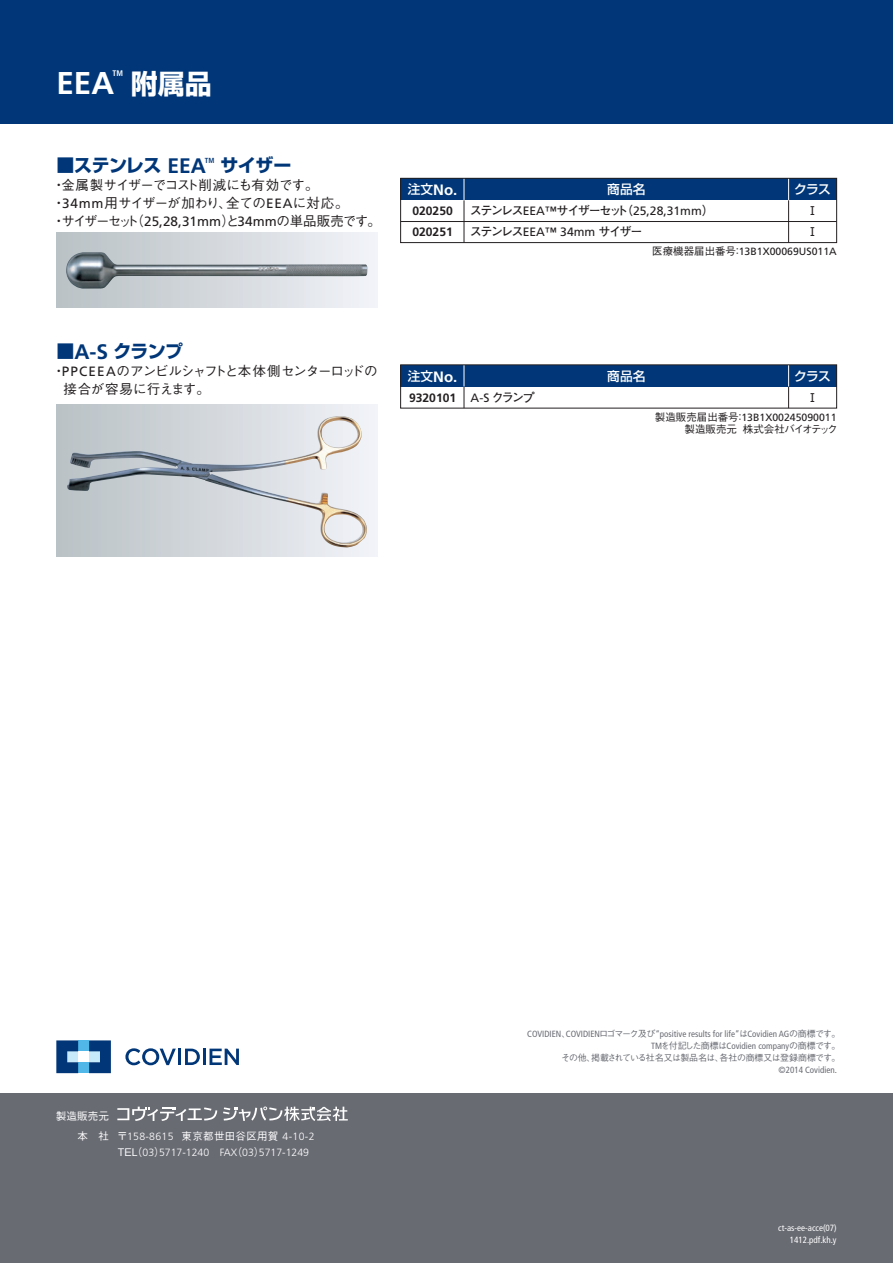
<style>
.page{position:relative;width:893px;height:1263px;background:#fff}
.page>*{position:absolute;margin:0;border:0;box-sizing:border-box;transform-origin:0 0}
.t1{font:700 31.5px "Frutiger LT Std";color:#fff}
.t2{font:700 27px "Shin Go Pr 5";color:#fff}
.t3{font:700 18px "Shin Go Pr 5";letter-spacing:-.035em;color:#013778}
.t4{font:700 15px "Frutiger LT Std";color:#fff}
.t5{font:500 13.5px/18px "Gothic BBB Pr 5";letter-spacing:-.06em;color:#231f20}
.t6{font:500 12.75px "Shin Go Pr 5";letter-spacing:-.03em;color:#fff}
.t7{font:700 12.15px "Futo Go B101 Pr 5";letter-spacing:-.12em;color:#231f20}
.t8{font:700 12.15px "Frutiger LT Std";color:#231f20}
.t9{font:500 10.65px "Gothic BBB Pr 5";color:#fff}
.t10{font:300 10.5px/15.8px "Frutiger LT Std";color:#fff}
.t11{font:10.5px "Frutiger LT Std";color:#231f20}
.t12{font:500 10.5px "Gothic BBB Pr 5";color:#231f20}
.t13{font:condensed 9px/12px "Frutiger LT Std";color:#696b73;text-align:right}
.t14{font:500 9px "Gothic BBB Pr 5";letter-spacing:-.045em;color:#696b73}
.t15{font:condensed 9px/12px "Frutiger LT Std";color:#fff;text-align:right}
.t16{font:700 condensed 8.1px "Frutiger LT Std";color:#fff}
.t17{font:700 condensed 7.35px "Frutiger LT Std";color:#013778}
.s1{font-family:"Frutiger LT Std";font-size:21px}
.s2{font-family:"Frutiger LT Std";font-weight:400}
.s3{font-family:"Shin Go Pr 5";font-weight:500;font-size:12.75px}
.s4{font-family:"Gothic BBB Pr 5";font-weight:500}
.s5{font-weight:400}
.s6{font-family:"Futo Go B101 Pr 5"}
.s7{font-family:"Gothic BBB Pr 5";font-weight:500;font-stretch:normal}
</style>
<div class="page">
<div style="left:401px;top:178px;width:436px;height:22px;background:#013778"></div>
<hr style="left:401px;top:221px;width:436px;height:1px;background:#231f20">
<hr style="left:464px;top:200px;width:1px;height:43px;background:#231f20">
<svg style="left:464px;top:180px;width:1px;height:20px"></svg>
<hr style="left:788px;top:200px;width:1px;height:43px;background:#231f20">
<svg style="left:788px;top:180px;width:1px;height:20px"></svg>
<div style="left:400px;top:178px;width:437px;height:65px;border:1px solid #231f20"></div>
<div style="left:401px;top:365px;width:436px;height:22px;background:#013778"></div>
<svg style="left:464px;top:367px;width:1px;height:39px"></svg>
<svg style="left:788px;top:367px;width:1px;height:39px"></svg>
<div style="left:400px;top:365px;width:437px;height:43px;border:1px solid #231f20"></div>
<div style="left:56px;top:233px;width:321px;height:74px;background:linear-gradient(to right,#b9c1c5,#f1f3f8)"></div>
<img style="left:66px;top:252px;width:301px;height:37px">
<div style="left:56px;top:404px;width:321px;height:153px;background:linear-gradient(to right,#b9c1c5,#f1f3f8)"></div>
<img style="left:67px;top:416px;width:300px;height:131px">
<div style="left:0;top:1094px;width:893px;height:169px;background:#696b73"></div>
<div style="left:0;top:0;width:893px;height:123px;background:#013778"></div>
<svg style="left:125px;top:1048px;width:51px;height:17px"></svg>
<hr style="left:178px;top:1048px;width:3px;height:17px;background:#013778">
<svg style="left:185px;top:1048px;width:15px;height:17px"></svg>
<hr style="left:203px;top:1048px;width:3px;height:17px;background:#013778">
<svg style="left:210px;top:1048px;width:29px;height:17px"></svg>
<div style="left:78px;top:1040px;width:11px;height:11px;background:#50b7e8"></div>
<div style="left:78px;top:1062px;width:11px;height:11px;background:#50b7e8"></div>
<svg style="left:56px;top:1040px;width:22px;height:33px"></svg>
<svg style="left:89px;top:1040px;width:22px;height:33px"></svg>
<svg style="left:223px;top:1106px;width:125px;height:15px"></svg>
<svg style="left:117px;top:1106px;width:100px;height:15px"></svg>
<h1 class="t1" style="left:56px;top:64px;width:59px">EEA</h1>
<p class="t16" style="left:113px;top:68px;width:12px">TM</p>
<h2 class="t2" style="left:131px;top:62px;width:83px">附属品</h2>
<h3 class="t3" style="left:56px;top:151px;width:151px">■ステンレス <span class="s1">EEA</span></h3>
<p class="t17" style="left:205px;top:156px;width:11px">TM</p>
<h3 class="t3" style="left:220px;top:151px;width:72px">サイザー</h3>
<p class="t5" style="left:52px;top:175px;width:330px">・金属製サイザーでコスト削減にも有効です。<br>・<span class="s2">34mm</span>用サイザーが加わり、全ての<span class="s2">EEA</span>に対応。<br>・サイザーセット（<span class="s2">25,28,31mm</span>）と<span class="s2">34mm</span>の単品販売です。</p>
<p class="t4" style="left:408px;top:181px;width:51px"><span class="s3">注文</span>No.</p>
<p class="t6" style="left:607px;top:179px;width:40px">商品名</p>
<p class="t6" style="left:794px;top:179px;width:38px">クラス</p>
<p class="t8" style="left:412px;top:204px;width:42px">020250</p>
<p class="t7" style="left:470px;top:201px;width:246px">ステンレス<span class="s2">EEA™</span>サイザーセット（<span class="s2">25,28,31mm</span>）</p>
<p class="t7" style="left:807px;top:201px;width:14px">Ⅰ</p>
<p class="t8" style="left:412px;top:225px;width:42px">020251</p>
<p class="t7" style="left:470px;top:222px;width:174px">ステンレス<span class="s2">EEA™ 34mm</span> サイザー</p>
<p class="t7" style="left:807px;top:222px;width:14px">Ⅰ</p>
<p class="t11" style="left:652px;top:246px;width:186px"><span class="s4">医療機器届出番号：</span>13B1X00069US011A</p>
<h3 class="t3" style="left:56px;top:337px;width:128px">■<span class="s1">A-S</span> クランプ</h3>
<p class="t5" style="left:63px;top:361px;width:316px;text-indent:-11px">・<span class="s2">PPCEEA</span>のアンビルシャフトと本体側センターロッドの接合が容易に行えます。</p>
<p class="t4" style="left:408px;top:368px;width:51px"><span class="s3">注文</span>No.</p>
<p class="t6" style="left:607px;top:366px;width:40px">商品名</p>
<p class="t6" style="left:794px;top:366px;width:38px">クラス</p>
<p class="t8" style="left:409px;top:391px;width:127px">9320101 <span class="s5">A-S</span> <span class="s6">クランプ</span></p>
<p class="t7" style="left:807px;top:388px;width:14px">Ⅰ</p>
<p class="t11" style="left:655px;top:411px;width:183px"><span class="s4">製造販売届出番号：</span>13B1X00245090011</p>
<p class="t12" style="left:685px;top:421px;width:154px">製造販売元 株式会社バイオテック</p>
<p class="t9" style="left:56px;top:1107px;width:55px">製造販売元</p>
<p class="t10" style="left:118px;top:1129px;width:198px;text-indent:-40px"><span class="s4">本　社 〒</span>158-8615 <span class="s4">東京都世田谷区用賀</span> 4-10-2<br><span class="s4">TEL（</span>03<span class="s4">）</span>5717-1240 FAX<span class="s4">（</span>03<span class="s4">）</span>5717-1249</p>
<p class="t13" style="left:527px;top:1028px;width:315px">COVIDIEN<span class="s7">、</span>COVIDIEN<span class="s7">ロゴマーク及び</span>“positive results for life”<span class="s7">は</span>Covidien AG<span class="s7">の商標です。<br></span>TM<span class="s7">を付記した商標は</span>Covidien company<span class="s7">の商標です。</span></p>
<p class="t14" style="left:561px;top:1050px;width:281px">その他、掲載されている社名又は製品名は、各社の商標又は登録商標です。</p>
<p class="t13" style="left:778px;top:1064px;width:60px">©2014 Covidien.</p>
<p class="t15" style="left:778px;top:1222px;width:60px">ct-as-ee-acce(07)<br>1412.pdf.kh.y</p>
</div>
